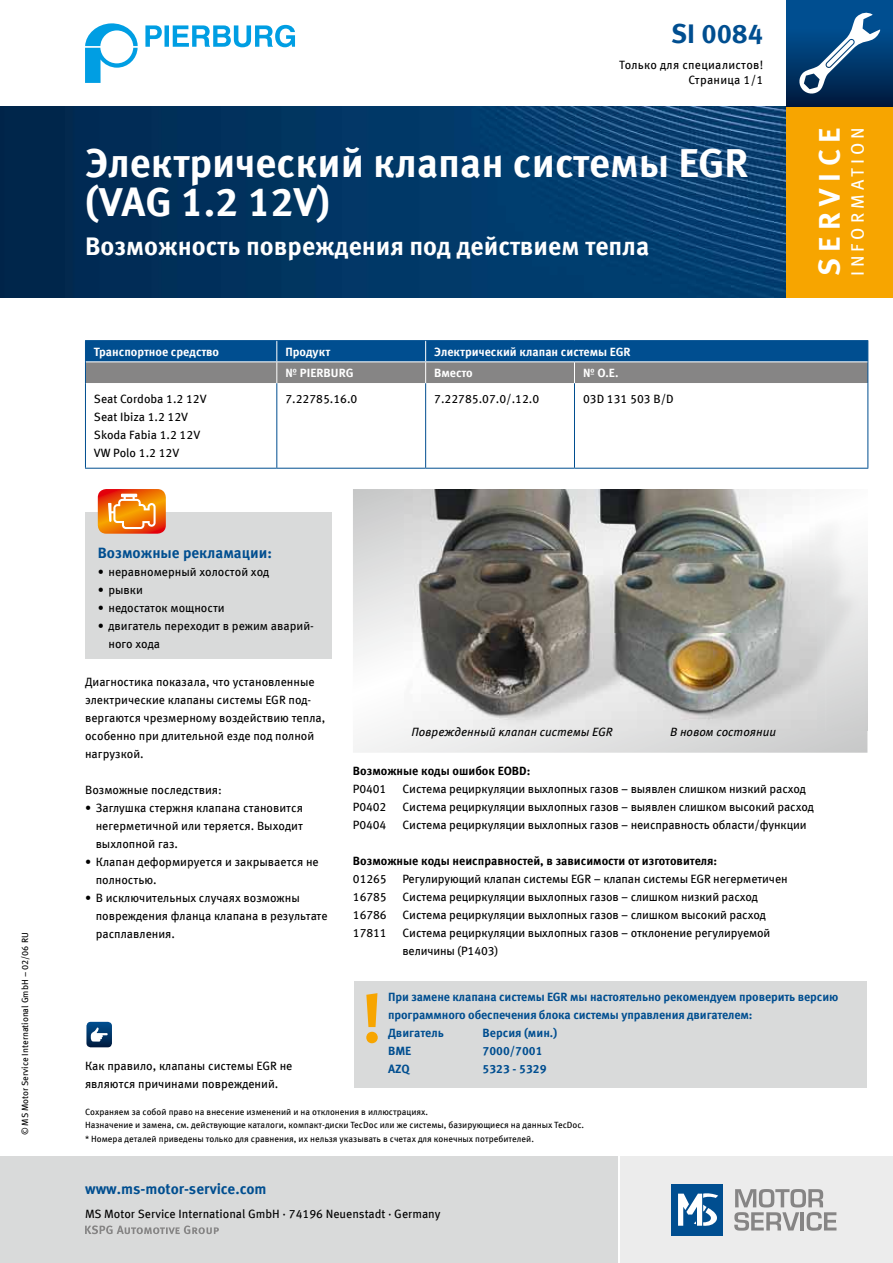
<style>
.page{position:relative;width:893px;height:1263px;background:#fff}
.page>*{position:absolute;margin:0;border:0;box-sizing:border-box;transform-origin:0 0}
.t1{font:700 69.3px "Meta OFC";color:#f7a500}
.t2{font:700 40.5px/39px "Meta OFC";color:#fff}
.t3{font:700 30px "Meta OFC";letter-spacing:.225em;color:#fff}
.t4{font:700 27px "Meta OFC";color:#004e90}
.t5{font:700 25.5px "Meta OFC";color:#fff}
.t6{font:18px "Meta OFC";letter-spacing:.225em;color:#fff}
.t7{font:700 15px "Meta OFC";color:#004e90}
.t8{font:12px/18px "Meta OFC";color:#000}
.t9{font:700 12px/18px "Meta OFC";letter-spacing:-.01em;color:#004e90}
.t10{font:700 12px "Meta OFC";color:#000}
.t11{font:700 12px "Meta OFC";color:#fff}
.t12{font:italic 12px "Meta OFC";color:#000}
.t13{font:12px/15px "Meta OFC";letter-spacing:.02em;color:#000;text-align:right}
.t14{font:9px/13.6px "Meta OFC";color:#000}
</style>
<div class="page">
<img style="left:0;top:106px;width:787px;height:192px">
<div style="left:621px;top:1157px;width:272px;height:106px;background:#ececec"></div>
<div style="left:0;top:1157px;width:617px;height:106px;background:#d9dada"></div>
<svg style="left:85px;top:23px;width:53px;height:60px"></svg>
<svg style="left:145px;top:25px;width:150px;height:22px"></svg>
<svg style="left:85px;top:1225px;width:134px;height:9px"></svg>
<div style="left:672px;top:1184px;width:51px;height:51px;background:#004e90"></div>
<svg style="left:678px;top:1193px;width:40px;height:33px"></svg>
<svg style="left:734px;top:1189px;width:102px;height:42px"></svg>
<div style="left:85px;top:512px;width:247px;height:147px;background:#d9dada"></div>
<svg style="left:98px;top:489px;width:68px;height:45px;background:#ef812a"></svg>
<div style="left:787px;top:106px;width:106px;height:192px;background:#f7a500"></div>
<svg style="left:353px;top:489px;width:514px;height:264px"></svg>
<img style="left:405px;top:489px;width:462px;height:242px">
<svg style="left:86px;top:383px;width:781px;height:85px"></svg>
<hr style="left:85px;top:340px;width:192px;height:1px;background:#004e90">
<hr style="left:277px;top:340px;width:149px;height:1px;background:#004e90">
<hr style="left:426px;top:340px;width:148px;height:1px;background:#004e90">
<hr style="left:574px;top:340px;width:294px;height:1px;background:#004e90">
<hr style="left:85px;top:383px;width:1px;height:85px;background:#004e90">
<hr style="left:276px;top:383px;width:1px;height:85px;background:#004e90">
<hr style="left:425px;top:383px;width:1px;height:85px;background:#004e90">
<hr style="left:574px;top:383px;width:1px;height:85px;background:#004e90">
<hr style="left:867px;top:383px;width:1px;height:85px;background:#004e90">
<svg style="left:85px;top:341px;width:783px;height:42px;background:#466b8b"></svg>
<hr style="left:86px;top:361px;width:191px;height:1px;background:#fff">
<hr style="left:277px;top:361px;width:149px;height:1px;background:#fff">
<hr style="left:426px;top:361px;width:148px;height:1px;background:#fff">
<hr style="left:574px;top:361px;width:293px;height:1px;background:#fff">
<hr style="left:85px;top:468px;width:192px;height:1px;background:#004e90">
<hr style="left:277px;top:468px;width:149px;height:1px;background:#004e90">
<hr style="left:426px;top:468px;width:148px;height:1px;background:#004e90">
<hr style="left:574px;top:468px;width:294px;height:1px;background:#004e90">
<svg style="left:86px;top:1022px;width:26px;height:25px"></svg>
<div style="left:354px;top:981px;width:513px;height:107px;background:#d9dada"></div>
<svg style="left:787px;top:0;width:106px;height:106px;background:#00386e"></svg>
<svg style="left:798px;top:12px;width:82px;height:83px"></svg>
<p class="t14" style="left:18px;top:1135px;width:204px;rotate:-90deg">© MS Motor Service International GmbH – 02/06 RU</p>
<h3 class="t4" style="left:671px;top:16px;width:94px">SI 0084</h3>
<p class="t13" style="left:619px;top:57px;width:146px">Только для специалистов!<br>Страница 1/1</p>
<h2 class="t2" style="left:85px;top:144px;width:665px">Электрический клапан системы EGR (VAG 1.2 12V)</h2>
<h3 class="t5" style="left:85px;top:230px;width:566px">Возможность повреждения под действием тепла</h3>
<p class="t11" style="left:94px;top:344px;width:127px">Транспортное средство</p>
<p class="t11" style="left:285px;top:344px;width:46px">Продукт</p>
<p class="t11" style="left:434px;top:344px;width:198px">Электрический клапан системы EGR</p>
<p class="t11" style="left:285px;top:365px;width:70px">№ PIERBURG</p>
<p class="t11" style="left:434px;top:365px;width:40px">Вместо</p>
<p class="t11" style="left:583px;top:365px;width:37px">№ O.E.</p>
<p class="t8" style="left:94px;top:390px;width:114px">Seat Cordoba 1.2 12V<br>Seat Ibiza 1.2 12V<br>Skoda Fabia 1.2 12V<br>VW Polo 1.2 12V</p>
<p class="t8" style="left:285px;top:390px;width:74px">7.22785.16.0</p>
<p class="t8" style="left:434px;top:390px;width:107px">7.22785.07.0/.12.0</p>
<p class="t8" style="left:583px;top:390px;width:92px">03D 131 503 B/D</p>
<p class="t7" style="left:98px;top:543px;width:176px">Возможные рекламации:</p>
<p class="t8" style="left:98px;top:563px;width:173px">• неравномерный холостой ход</p>
<p class="t8" style="left:98px;top:581px;width:47px">• рывки</p>
<p class="t8" style="left:98px;top:599px;width:129px">• недостаток мощности</p>
<p class="t8" style="left:108px;top:617px;width:207px;text-indent:-11px">• двигатель переходит в режим аварий&shy;ного хода</p>
<h3 class="t3" style="left:810px;top:276px;width:150px;rotate:-90deg">SERVICE</h3>
<h3 class="t6" style="left:846px;top:276px;width:150px;rotate:-90deg">INFORMATION</h3>
<p class="t8" style="left:85px;top:672px;width:242px">Диагностика показала, что установленные электрические клапаны системы EGR под&shy;вергаются чрезмерному воз действию тепла, особенно при длительной езде под полной нагрузкой.</p>
<p class="t8" style="left:85px;top:780px;width:138px">Возможные последствия:</p>
<p class="t8" style="left:96px;top:798px;width:209px;text-align:justify;text-indent:-11px">• Заглушка стержня клапана становится негерметичной или теряется. Выходит выхлопной газ.</p>
<p class="t8" style="left:96px;top:852px;width:225px;text-indent:-11px">• Клапан деформируется и закрывается не полностью.</p>
<p class="t8" style="left:96px;top:888px;width:234px;text-indent:-11px">• В исключительных случаях возможны повреждения фланца клапана в результате расплавления.</p>
<p class="t12" style="left:411px;top:725px;width:202px">Поврежденный клапан системы EGR</p>
<p class="t12" style="left:670px;top:725px;width:107px">В новом состоянии</p>
<p class="t10" style="left:353px;top:764px;width:179px">Возможные коды ошибок EOBD:</p>
<p class="t8" style="left:353px;top:780px;width:35px">P0401</p>
<p class="t8" style="left:402px;top:780px;width:405px">Система рециркуляции выхлопных газов – выявлен слишком низкий расход</p>
<p class="t8" style="left:353px;top:798px;width:35px">P0402</p>
<p class="t8" style="left:402px;top:798px;width:413px">Система рециркуляции выхлопных газов – выявлен слишком высокий расход</p>
<p class="t8" style="left:353px;top:816px;width:35px">P0404</p>
<p class="t8" style="left:402px;top:816px;width:406px">Система рециркуляции выхлопных газов – неисправность области/функции</p>
<p class="t10" style="left:353px;top:854px;width:366px">Возможные коды неисправностей, в зависимости от изготовителя:</p>
<p class="t8" style="left:353px;top:870px;width:35px">01265</p>
<p class="t8" style="left:402px;top:870px;width:387px">Регулирующий клапан системы EGR – клапан системы EGR негерметичен</p>
<p class="t8" style="left:353px;top:888px;width:35px">16785</p>
<p class="t8" style="left:402px;top:888px;width:357px">Система рециркуляции выхлопных газов – слишком низкий расход</p>
<p class="t8" style="left:353px;top:906px;width:35px">16786</p>
<p class="t8" style="left:402px;top:906px;width:365px">Система рециркуляции выхлопных газов – слишком высокий расход</p>
<p class="t8" style="left:353px;top:924px;width:35px">17811</p>
<p class="t8" style="left:402px;top:924px;width:370px">Система рециркуляции выхлопных газов – отклонение регулируемой величины (P1403)</p>
<h1 class="t1" style="left:361px;top:974px;width:23px">!</h1>
<p class="t9" style="left:388px;top:988px;width:452px">При замене клапана системы EGR мы настоятельно рекомендуем проверить версию программного обеспечения блока системы управления двигателем:<br>Двигатель</p>
<p class="t9" style="left:482px;top:1024px;width:76px">Версия (мин.)</p>
<p class="t9" style="left:388px;top:1042px;width:25px">BME</p>
<p class="t9" style="left:482px;top:1042px;width:62px">7000/7001</p>
<p class="t9" style="left:388px;top:1060px;width:23px">AZQ</p>
<p class="t9" style="left:482px;top:1060px;width:66px">5323 - 5329</p>
<p class="t14" style="left:85px;top:1105px;width:501px">Сохраняем за собой право на внесение изменений и на отклонения в иллюстрациях.<br>Назначение и замена, см. действующие каталоги, компакт-диски TecDoc или же системы, базирующиеся на данных TecDoc. * Номера деталей приведены только для сравнения, их нельзя указывать в счетах для конечных потребителей.</p>
<p class="t8" style="left:85px;top:1057px;width:209px">Как правило, клапаны системы EGR не являются причинами повреждений.</p>
<p class="t7" style="left:85px;top:1179px;width:183px">www.ms-motor-service.com</p>
<p class="t8" style="left:85px;top:1204px;width:357px">MS Motor Service International GmbH · 74196 Neuenstadt · Germany</p>
</div>
